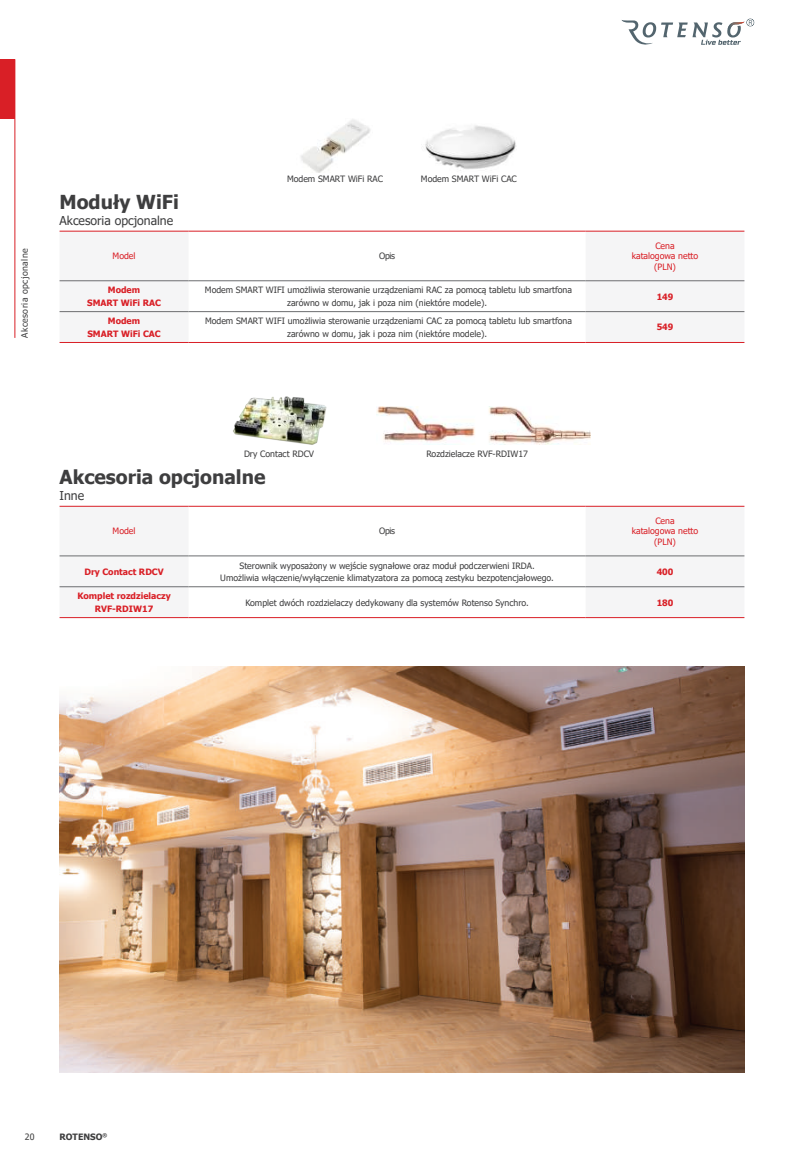
<style>
.page{position:relative;width:804px;height:1166px;background:#fff}
.page>*{position:absolute;margin:0;border:0;box-sizing:border-box;transform-origin:0 0}
.t1{font:700 19.25px "Tahoma";color:#3e3e3f}
.t2{font:12.25px "Tahoma";color:#3e3e3f}
.t3{font:8.75px/12.2px "Tahoma";color:#3e3e3f;text-align:center}
.t4{font:700 8.75px/12.2px "Tahoma";color:#d91f26;text-align:center}
.t5{font:8.75px/10.5px "Tahoma";color:#d91f26;text-align:center}
.t6{font:8.75px "Tahoma";letter-spacing:.05em;color:#3e3e3f}
.t7{font:700 8.75px "Tahoma";color:#3e3e3f}
</style>
<div class="page">
<hr style="left:14px;top:59px;width:1px;height:279px;background:#d91f26">
<div style="left:0;top:59px;width:15px;height:60px;background:#d91f26"></div>
<svg style="left:621px;top:19px;width:133px;height:26px"></svg>
<div style="left:60px;top:281px;width:129px;height:61px;background:#f5f5f6"></div>
<div style="left:585px;top:281px;width:159px;height:61px;background:#f5f5f6"></div>
<hr style="left:60px;top:231px;width:129px;height:1px;background:#d91f26">
<hr style="left:189px;top:231px;width:396px;height:1px;background:#d91f26">
<hr style="left:585px;top:231px;width:159px;height:1px;background:#d91f26">
<hr style="left:60px;top:280px;width:129px;height:1px;background:#6c6d70">
<hr style="left:189px;top:280px;width:396px;height:1px;background:#6c6d70">
<hr style="left:585px;top:280px;width:159px;height:1px;background:#6c6d70">
<hr style="left:60px;top:311px;width:129px;height:1px;background:#6c6d70">
<hr style="left:189px;top:311px;width:396px;height:1px;background:#6c6d70">
<hr style="left:585px;top:311px;width:159px;height:1px;background:#6c6d70">
<hr style="left:60px;top:342px;width:129px;height:1px;background:#d91f26">
<hr style="left:189px;top:342px;width:396px;height:1px;background:#d91f26">
<hr style="left:585px;top:342px;width:159px;height:1px;background:#d91f26">
<img style="left:301px;top:119px;width:70px;height:54px">
<img style="left:425px;top:125px;width:91px;height:46px">
<div style="left:60px;top:556px;width:129px;height:32px;background:#f5f5f6"></div>
<div style="left:585px;top:556px;width:159px;height:32px;background:#f5f5f6"></div>
<hr style="left:60px;top:506px;width:129px;height:1px;background:#d91f26">
<hr style="left:189px;top:506px;width:396px;height:1px;background:#d91f26">
<hr style="left:585px;top:506px;width:159px;height:1px;background:#d91f26">
<hr style="left:60px;top:617px;width:129px;height:1px;background:#d91f26">
<hr style="left:189px;top:617px;width:396px;height:1px;background:#d91f26">
<hr style="left:585px;top:617px;width:159px;height:1px;background:#d91f26">
<hr style="left:60px;top:555px;width:129px;height:1px;background:#6c6d70">
<hr style="left:189px;top:555px;width:396px;height:1px;background:#6c6d70">
<hr style="left:585px;top:555px;width:159px;height:1px;background:#6c6d70">
<hr style="left:60px;top:586px;width:129px;height:1px;background:#6c6d70">
<hr style="left:189px;top:586px;width:396px;height:1px;background:#6c6d70">
<hr style="left:585px;top:586px;width:159px;height:1px;background:#6c6d70">
<img style="left:233px;top:396px;width:93px;height:49px">
<img style="left:376px;top:406px;width:214px;height:38px">
<img style="left:60px;top:666px;width:684px;height:406px">
<h1 class="t1" style="left:60px;top:188px;width:121px">Moduły WiFi</h1>
<h2 class="t2" style="left:60px;top:213px;width:115px">Akcesoria opcjonalne</h2>
<p class="t3" style="left:287px;top:173px;width:98px">Modem SMART WiFi RAC</p>
<p class="t3" style="left:421px;top:173px;width:97px">Modem SMART WiFi CAC</p>
<p class="t6" style="left:19px;top:338px;width:91px;rotate:-90deg">Akcesoria opcjonalne</p>
<p class="t5" style="left:113px;top:251px;width:24px">Model</p>
<p class="t3" style="left:379px;top:250px;width:17px">Opis</p>
<p class="t5" style="left:631px;top:241px;width:68px">Cena<br>katalogowa netto (PLN)</p>
<p class="t4" style="left:87px;top:284px;width:75px">Modem<br>SMART WiFi RAC</p>
<p class="t3" style="left:205px;top:285px;width:368px">Modem SMART WIFI umożliwia sterowanie urządzeniami RAC za pomocą tabletu lub smartfona zarówno w domu, jak i poza nim (niektóre modele).</p>
<p class="t4" style="left:656px;top:291px;width:18px">149</p>
<p class="t4" style="left:87px;top:315px;width:75px">Modem<br>SMART WiFi CAC</p>
<p class="t3" style="left:205px;top:315px;width:368px">Modem SMART WIFI umożliwia sterowanie urządzeniami CAC za pomocą tabletu lub smartfona zarówno w domu, jak i poza nim (niektóre modele).</p>
<p class="t4" style="left:656px;top:321px;width:18px">549</p>
<p class="t3" style="left:244px;top:448px;width:72px">Dry Contact RDCV</p>
<p class="t3" style="left:426px;top:448px;width:103px">Rozdzielacze RVF-RDIW17</p>
<h1 class="t1" style="left:60px;top:463px;width:207px">Akcesoria opcjonalne</h1>
<h2 class="t2" style="left:60px;top:488px;width:26px">Inne</h2>
<p class="t5" style="left:113px;top:526px;width:24px">Model</p>
<p class="t3" style="left:379px;top:526px;width:17px">Opis</p>
<p class="t5" style="left:631px;top:516px;width:68px">Cena<br>katalogowa netto (PLN)</p>
<p class="t4" style="left:84px;top:566px;width:81px">Dry Contact RDCV</p>
<p class="t3" style="left:220px;top:560px;width:335px">Sterownik wyposażony w wejście sygnałowe oraz moduł podczerwieni IRDA.<br>Umożliwia włączenie/wyłączenie klimatyzatora za pomocą zestyku bezpotencjałowego.</p>
<p class="t4" style="left:656px;top:566px;width:18px">400</p>
<p class="t4" style="left:77px;top:590px;width:95px">Komplet rozdzielaczy<br>RVF-RDIW17</p>
<p class="t3" style="left:245px;top:597px;width:285px">Komplet dwóch rozdzielaczy dedykowany dla systemów Rotenso Synchro.</p>
<p class="t4" style="left:656px;top:596px;width:18px">180</p>
<p class="t3" style="left:25px;top:1131px;width:11px">20</p>
<p class="t7" style="left:60px;top:1130px;width:49px">ROTENSO<sup>®</sup></p>
</div>
